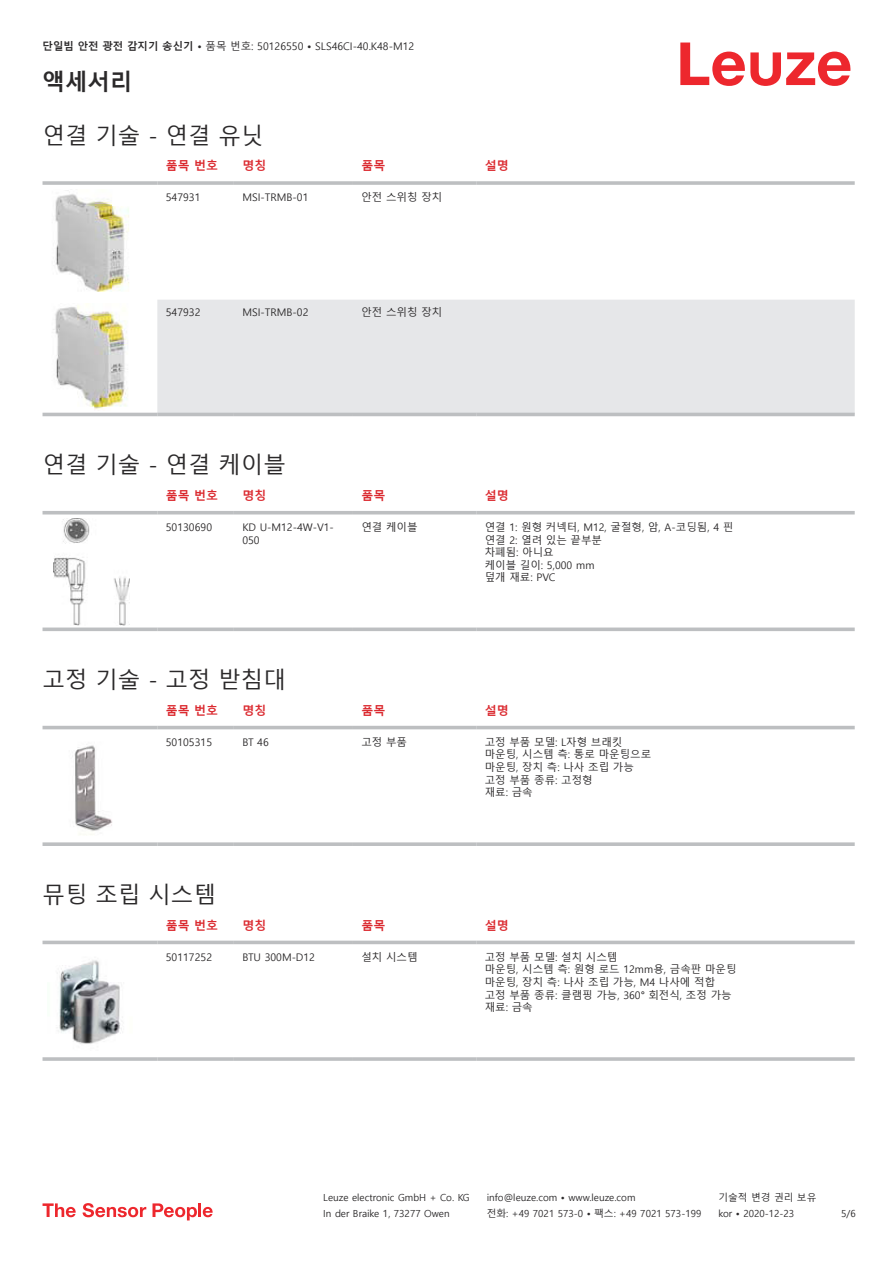
<style>
.page{position:relative;width:893px;height:1263px;background:#fff}
.page>*{position:absolute;margin:0;border:0;box-sizing:border-box;transform-origin:0 0}
.t1{font:22.5px "Malgun Gothic";color:#2b292a}
.t2{font:700 22.5px "Malgun Gothic";color:#2b292a}
.t3{font:700 12px "Malgun Gothic";color:#db2a30}
.t4{font:10.5px/12.6px "Malgun Gothic";color:#2b292a}
.t5{font:9.75px "Malgun Gothic";color:#2b292a}
.s1{font-weight:700}
</style>
<div class="page">
<svg style="left:680px;top:43px;width:170px;height:43px"></svg>
<svg style="left:43px;top:303px;width:812px;height:114px"></svg>
<div style="left:157px;top:300px;width:698px;height:113px;background:#e6e7e9"></div>
<hr style="left:43px;top:181px;width:114px;height:4px;background:#bdbfc1">
<hr style="left:157px;top:181px;width:77px;height:4px;background:#c8cacb">
<hr style="left:234px;top:181px;width:119px;height:4px;background:#c3c5c6">
<hr style="left:353px;top:181px;width:123px;height:4px;background:#bdbfc1">
<hr style="left:476px;top:181px;width:379px;height:4px;background:#c8cacb">
<hr style="left:43px;top:413px;width:114px;height:3px;background:#bdbfc1">
<hr style="left:157px;top:413px;width:77px;height:3px;background:#bdbfc1">
<hr style="left:234px;top:413px;width:119px;height:3px;background:#bdbfc1">
<hr style="left:353px;top:413px;width:123px;height:3px;background:#bdbfc1">
<hr style="left:476px;top:413px;width:379px;height:3px;background:#bdbfc1">
<img style="left:55px;top:190px;width:74px;height:102px">
<img style="left:43px;top:304px;width:97px;height:106px">
<svg style="left:43px;top:514px;width:812px;height:112px"></svg>
<hr style="left:43px;top:511px;width:114px;height:3px;background:#bdbfc1">
<hr style="left:157px;top:511px;width:77px;height:3px;background:#bdbfc1">
<hr style="left:234px;top:511px;width:119px;height:3px;background:#bdbfc1">
<hr style="left:353px;top:511px;width:123px;height:3px;background:#bdbfc1">
<hr style="left:476px;top:511px;width:379px;height:3px;background:#bdbfc1">
<svg style="left:43px;top:627px;width:114px;height:4px"></svg>
<svg style="left:157px;top:627px;width:77px;height:4px"></svg>
<svg style="left:234px;top:627px;width:119px;height:4px"></svg>
<svg style="left:353px;top:627px;width:123px;height:4px"></svg>
<svg style="left:476px;top:627px;width:379px;height:4px;background:#c5c7c9"></svg>
<img style="left:54px;top:519px;width:75px;height:106px">
<svg style="left:43px;top:725px;width:812px;height:5px;fill:#efeff0"></svg>
<hr style="left:43px;top:726px;width:114px;height:3px;background:#bdbfc1">
<hr style="left:157px;top:726px;width:77px;height:3px;background:#bdbfc1">
<hr style="left:234px;top:726px;width:119px;height:3px;background:#bdbfc1">
<hr style="left:353px;top:726px;width:123px;height:3px;background:#bdbfc1">
<hr style="left:476px;top:726px;width:379px;height:3px;background:#bdbfc1">
<svg style="left:43px;top:842px;width:114px;height:4px"></svg>
<svg style="left:157px;top:842px;width:77px;height:4px"></svg>
<svg style="left:234px;top:842px;width:119px;height:4px"></svg>
<svg style="left:353px;top:842px;width:123px;height:4px"></svg>
<svg style="left:476px;top:842px;width:379px;height:4px;background:#c3c5c7"></svg>
<img style="left:74px;top:745px;width:38px;height:90px">
<div style="left:43px;top:940px;width:812px;height:5px;background:#efefef"></div>
<hr style="left:43px;top:941px;width:114px;height:3px;background:#bdbfc1">
<hr style="left:157px;top:941px;width:77px;height:3px;background:#bdbfc1">
<hr style="left:234px;top:941px;width:119px;height:3px;background:#bdbfc1">
<hr style="left:353px;top:941px;width:123px;height:3px;background:#bdbfc1">
<hr style="left:476px;top:941px;width:379px;height:3px;background:#bdbfc1">
<hr style="left:43px;top:1057px;width:114px;height:4px;background:#bdbfc1">
<hr style="left:157px;top:1057px;width:77px;height:4px;background:#c7c9cb">
<hr style="left:234px;top:1057px;width:119px;height:4px;background:#bdbfc1">
<hr style="left:353px;top:1057px;width:123px;height:4px;background:#bdbfc1">
<hr style="left:476px;top:1057px;width:379px;height:4px;background:#c7c9cb">
<img style="left:57px;top:960px;width:65px;height:84px">
<svg style="left:43px;top:1203px;width:33px;height:14px"></svg>
<svg style="left:83px;top:1203px;width:63px;height:14px"></svg>
<svg style="left:153px;top:1203px;width:44px;height:17px"></svg>
<hr style="left:198px;top:1203px;width:3px;height:14px;background:#ed272d">
<svg style="left:203px;top:1207px;width:10px;height:10px"></svg>
<p class="t4" style="left:43px;top:40px;width:373px"><span class="s1">단일빔 안전 광전 감지기 송신기 •</span> 품목 번호: 50126550 <span class="s1">•</span> SLS46CI-40.K48-M12</p>
<h1 class="t2" style="left:43px;top:69px;width:91px">액세서리</h1>
<h1 class="t1" style="left:43px;top:123px;width:222px">연결 기술 - 연결 유닛</h1>
<p class="t3" style="left:166px;top:159px;width:54px">품목 번호</p>
<p class="t3" style="left:242px;top:159px;width:25px">명칭</p>
<p class="t3" style="left:361px;top:159px;width:25px">품목</p>
<p class="t3" style="left:485px;top:159px;width:25px">설명</p>
<p class="t4" style="left:166px;top:191px;width:36px">547931</p>
<p class="t4" style="left:242px;top:191px;width:68px">MSI-TRMB-01</p>
<p class="t4" style="left:361px;top:191px;width:82px">안전 스위칭 장치</p>
<p class="t4" style="left:166px;top:306px;width:36px">547932</p>
<p class="t4" style="left:242px;top:306px;width:68px">MSI-TRMB-02</p>
<p class="t4" style="left:361px;top:306px;width:82px">안전 스위칭 장치</p>
<h1 class="t1" style="left:43px;top:452px;width:245px">연결 기술 - 연결 케이블</h1>
<p class="t3" style="left:166px;top:489px;width:54px">품목 번호</p>
<p class="t3" style="left:242px;top:489px;width:25px">명칭</p>
<p class="t3" style="left:361px;top:489px;width:25px">품목</p>
<p class="t3" style="left:485px;top:489px;width:25px">설명</p>
<p class="t4" style="left:166px;top:521px;width:48px">50130690</p>
<p class="t4" style="left:242px;top:521px;width:93px">KD U-M12-4W-V1-<br>050</p>
<p class="t4" style="left:361px;top:521px;width:58px">연결 케이블</p>
<p class="t4" style="left:485px;top:521px;width:250px">연결 1: 원형 커넥터, M12, 굴절형, 암, A-코딩됨, 4 핀 연결 2: 열려 있는 끝부분<br>차폐됨: 아니요<br>케이블 길이: 5,000 mm<br>덮개 재료: PVC</p>
<h1 class="t1" style="left:43px;top:667px;width:245px">고정 기술 - 고정 받침대</h1>
<p class="t3" style="left:166px;top:703px;width:54px">품목 번호</p>
<p class="t3" style="left:242px;top:703px;width:25px">명칭</p>
<p class="t3" style="left:361px;top:703px;width:25px">품목</p>
<p class="t3" style="left:485px;top:703px;width:25px">설명</p>
<p class="t4" style="left:166px;top:736px;width:48px">50105315</p>
<p class="t4" style="left:242px;top:736px;width:28px">BT 46</p>
<p class="t4" style="left:361px;top:736px;width:47px">고정 부품</p>
<p class="t4" style="left:485px;top:736px;width:168px">고정 부품 모델: L자형 브래킷 마운팅, 시스템 측: 통로 마운팅으로 마운팅, 장치 측: 나사 조립 가능 고정 부품 종류: 고정형<br>재료: 금속</p>
<h1 class="t1" style="left:43px;top:882px;width:175px">뮤팅 조립 시스템</h1>
<p class="t3" style="left:166px;top:918px;width:54px">품목 번호</p>
<p class="t3" style="left:242px;top:918px;width:25px">명칭</p>
<p class="t3" style="left:361px;top:918px;width:25px">품목</p>
<p class="t3" style="left:485px;top:918px;width:25px">설명</p>
<p class="t4" style="left:166px;top:951px;width:48px">50117252</p>
<p class="t4" style="left:242px;top:951px;width:74px">BTU 300M-D12</p>
<p class="t4" style="left:361px;top:951px;width:58px">설치 시스템</p>
<p class="t4" style="left:485px;top:951px;width:253px">고정 부품 모델: 설치 시스템<br>마운팅, 시스템 측: 원형 로드 12mm용, 금속판 마운팅 마운팅, 장치 측: 나사 조립 가능, M4 나사에 적합 고정 부품 종류: 클램핑 가능, 360° 회전식, 조정 가능 재료: 금속</p>
<p class="t5" style="left:323px;top:1192px;width:148px">Leuze electronic GmbH + Co. KG</p>
<p class="t5" style="left:487px;top:1192px;width:150px">info@leuze.com • www.leuze.com</p>
<p class="t5" style="left:718px;top:1192px;width:100px">기술적 변경 권리 보유</p>
<p class="t5" style="left:323px;top:1208px;width:128px">In der Braike 1, 73277 Owen</p>
<p class="t5" style="left:487px;top:1208px;width:216px">전화: +49 7021 573-0 • 팩스: +49 7021 573-199</p>
<p class="t5" style="left:718px;top:1208px;width:77px">kor • 2020-12-23</p>
<p class="t5" style="left:841px;top:1208px;width:16px">5 /6</p>
</div>
